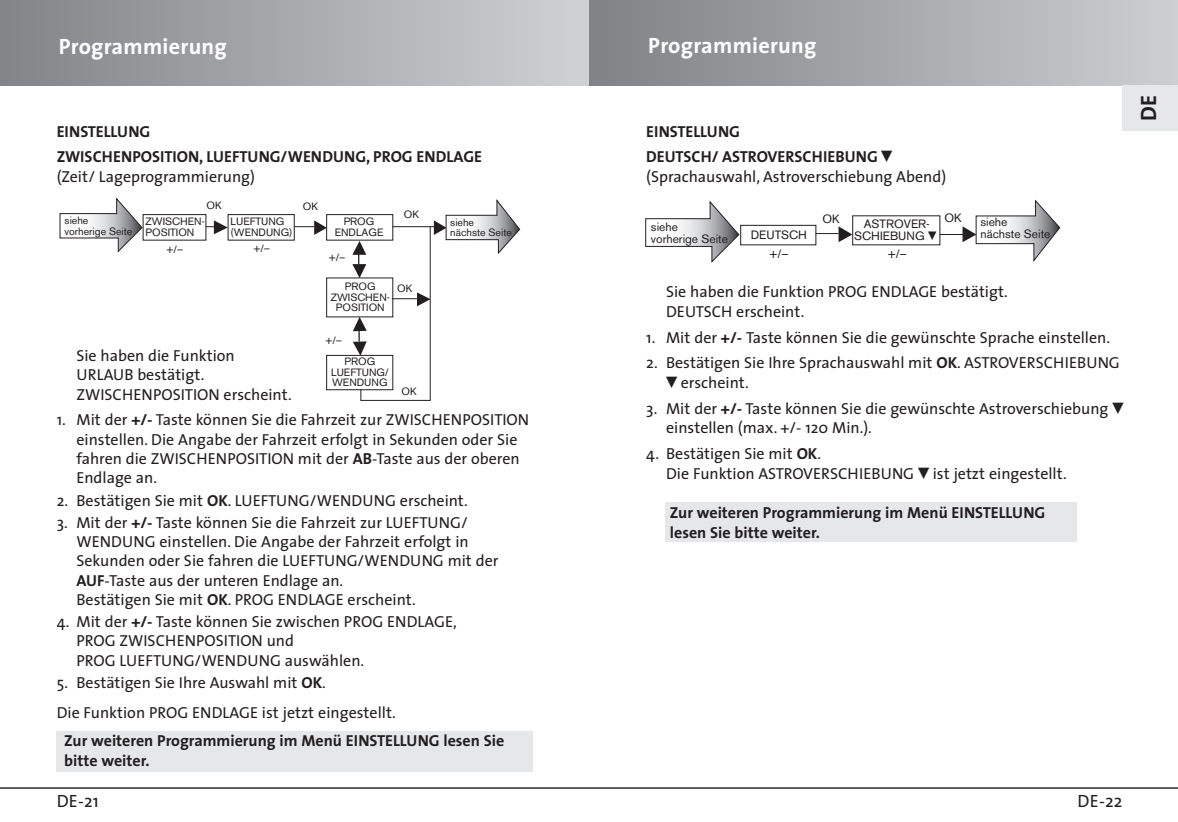
<style>
.page{position:relative;width:1178px;height:822px;background:#fff}
.page>*{position:absolute;margin:0;border:0;box-sizing:border-box;transform-origin:0 0}
.t1{font:700 22.2px "The Sans";letter-spacing:.01em;color:#fff}
.t2{font:700 22.2px "The Sans";color:#231f20}
.t3{font:17.8px "The Sans";letter-spacing:.01em;color:#231f20}
.t4{font:16px/19.2px "The Sans";color:#231f20}
.t5{font:700 16px/25.6px "The Sans";color:#231f20}
.t6{font:12px/12px "Akzidenz Grotesk BQ";color:#231f20}
.t7{font:10.6px/10.6px "Akzidenz Grotesk BQ";color:#231f20}
.s1{font-weight:700}
.s2{font-family:"The Sans Bold Caps"}
.s3{font-family:"Spe Num Mat";font-weight:400}
.s4{font-family:"Spe Num Mat"}
</style>
<div class="page">
<hr style="left:0;top:787px;width:1178px;height:2px;background:#231f20">
<div style="left:0;top:0;width:590px;height:85px;background:linear-gradient(to right,#818387,#d0d1d3)"></div>
<div style="left:590px;top:0;width:588px;height:85px;background:linear-gradient(to right,#7f8185,#cdced1)"></div>
<svg style="left:645px;top:200px;width:95px;height:63px"></svg>
<div style="left:740px;top:225px;width:76px;height:20px;border:1px solid #231f20"></div>
<svg style="left:816px;top:226px;width:36px;height:16px"></svg>
<svg style="left:940px;top:199px;width:121px;height:63px"></svg>
<div style="left:665px;top:502px;width:412px;height:40px;background:#e6e7e9"></div>
<div style="left:1123px;top:85px;width:55px;height:45px;background:#e6e7e9"></div>
<div style="left:57px;top:731px;width:476px;height:41px;background:#e6e7e9"></div>
<svg style="left:60px;top:197px;width:83px;height:56px"></svg>
<div style="left:143px;top:214px;width:63px;height:27px;border:1px solid #231f20"></div>
<div style="left:228px;top:214px;width:67px;height:27px;border:1px solid #231f20"></div>
<svg style="left:206px;top:220px;width:22px;height:14px"></svg>
<svg style="left:294px;top:199px;width:226px;height:202px"></svg>
<h1 class="t1" style="left:59px;top:37px;width:170px">Programmierung</h1>
<p class="t5" style="left:57px;top:120px;width:427px">EINSTELLUNG<br>ZWISCHENPOSITION, LUEFTUNG/WENDUNG, PROG ENDLAGE</p>
<p class="t4" style="left:57px;top:168px;width:200px">(Zeit/ Lageprogrammierung)</p>
<p class="t7" style="left:65px;top:216px;width:69px">siehe vorherige Seite</p>
<p class="t7" style="left:146px;top:218px;width:61px">ZWISCHEN-<br>POSITION</p>
<p class="t7" style="left:231px;top:218px;width:64px">LUEFTUNG (WENDUNG)</p>
<p class="t7" style="left:335px;top:218px;width:50px;text-align:center">PROG<br>ENDLAGE</p>
<p class="t7" style="left:207px;top:201px;width:17px">OK</p>
<p class="t7" style="left:303px;top:202px;width:17px">OK</p>
<p class="t7" style="left:404px;top:210px;width:17px">OK</p>
<p class="t7" style="left:450px;top:218px;width:63px">siehe nächste Seite</p>
<p class="t7" style="left:166px;top:245px;width:18px">+/–</p>
<p class="t7" style="left:253px;top:244px;width:18px">+/–</p>
<p class="t7" style="left:329px;top:253px;width:18px">+/–</p>
<p class="t7" style="left:331px;top:282px;width:61px;text-align:center">PROG<br>ZWISCHEN-<br>POSITION</p>
<p class="t7" style="left:397px;top:284px;width:17px">OK</p>
<p class="t7" style="left:325px;top:336px;width:18px">+/–</p>
<p class="t4" style="left:76px;top:347px;width:217px;line-height:19.8px">Sie haben die Funktion<br>URLAUB bestätigt.<br>ZWISCHENPOSITION erscheint.</p>
<p class="t4" style="left:76px;top:412px;width:454px;text-indent:-20px">1. Mit der <span class="s1">+/-</span> Taste können Sie die Fahrzeit zur ZWISCHENPOSITION einstellen. Die Angabe der Fahrzeit erfolgt in Sekunden oder Sie fahren die ZWISCHENPOSITION mit der <span class="s1">AB</span>-Taste aus der oberen Endlage an.</p>
<p class="t4" style="left:57px;top:492px;width:413px">2. Bestätigen Sie mit <span class="s1">OK</span>. LUEFTUNG/WENDUNG erscheint.</p>
<p class="t4" style="left:76px;top:514px;width:424px;text-indent:-20px">3. Mit der <span class="s1">+/-</span> Taste können Sie die Fahrzeit zur LUEFTUNG/ WENDUNG einstellen. Die Angabe der Fahrzeit erfolgt in Sekunden oder Sie fahren die LUEFTUNG/WENDUNG mit der <span class="s1">AUF</span>-Taste aus der unteren Endlage an.<br>Bestätigen Sie mit <span class="s1">OK</span>. PROG ENDLAGE erscheint.</p>
<p class="t4" style="left:77px;top:613px;width:382px;text-indent:-20px">4. Mit der <span class="s2">+/-</span> Taste können Sie zwischen PROG ENDLAGE,<br>PROG ZWISCHENPOSITION und<br>PROG LUEFTUNG/WENDUNG auswählen.</p>
<p class="t4" style="left:57px;top:669px;width:341px;line-height:29.8px">5. Bestätigen Sie Ihre Auswahl mit <span class="s1">OK</span>.<br>Die Funktion PROG ENDLAGE ist jetzt eingestellt.</p>
<p class="t5" style="left:64px;top:733px;width:442px;line-height:19.8px">Zur weiteren Programmierung im Menü EINSTELLUNG lesen Sie bitte weiter.</p>
<p class="t7" style="left:331px;top:357px;width:59px;text-align:center">PROG<br>LUEFTUNG/<br>WENDUNG</p>
<p class="t7" style="left:402px;top:387px;width:17px">OK</p>
<h1 class="t1" style="left:648px;top:36px;width:170px">Programmierung</h1>
<p class="t5" style="left:646px;top:120px;width:247px">EINSTELLUNG<br>DEUTSCH/ ASTROVERSCHIEBUNG <span class="s3">b</span></p>
<p class="t4" style="left:646px;top:168px;width:301px">(Sprachauswahl, Astroverschiebung Abend)</p>
<p class="t6" style="left:651px;top:222px;width:79px">siehe vorherige Seite</p>
<p class="t6" style="left:751px;top:230px;width:58px">DEUTSCH</p>
<p class="t6" style="left:854px;top:219px;width:83px;text-align:center">ASTROVER-<br>SCHIEBUNG <span class="s4">b</span></p>
<p class="t6" style="left:980px;top:217px;width:72px">siehe nächste Seite</p>
<p class="t6" style="left:822px;top:214px;width:19px">OK</p>
<p class="t6" style="left:944px;top:213px;width:19px">OK</p>
<p class="t6" style="left:769px;top:249px;width:20px">+/–</p>
<p class="t6" style="left:888px;top:249px;width:20px">+/–</p>
<p class="t4" style="left:666px;top:283px;width:343px;line-height:19.8px">Sie haben die Funktion PROG ENDLAGE bestätigt.<br>DEUTSCH erscheint.</p>
<p class="t4" style="left:646px;top:329px;width:465px">1. Mit der <span class="s1">+/-</span> Taste können Sie die gewünschte Sprache einstellen.</p>
<p class="t4" style="left:666px;top:354px;width:455px;line-height:19.8px;text-indent:-20px">2. Bestätigen Sie Ihre Sprachauswahl mit <span class="s1">OK</span>. ASTROVERSCHIEBUNG <span class="s4">b</span> erscheint.</p>
<p class="t4" style="left:666px;top:400px;width:459px;line-height:19.8px;text-indent:-20px">3. Mit der <span class="s1">+/-</span> Taste können Sie die gewünschte Astroverschiebung <span class="s4">b </span>einstellen (max. +/- 120 Min.).</p>
<p class="t4" style="left:666px;top:445px;width:402px;line-height:19.8px;text-indent:-20px">4. Bestätigen Sie mit <span class="s1">OK</span>.<br>Die Funktion ASTROVERSCHIEBUNG <span class="s4">b</span> ist jetzt eingestellt.</p>
<p class="t5" style="left:670px;top:505px;width:377px;line-height:19.8px">Zur weiteren Programmierung im Menü EINSTELLUNG lesen Sie bitte weiter.</p>
<p class="t3" style="left:57px;top:794px;width:44px">DE-21</p>
<p class="t3" style="left:1078px;top:794px;width:46px">DE-22</p>
<h1 class="t2" style="left:1140px;top:121px;width:28px;rotate:-90deg">DE</h1>
</div>
